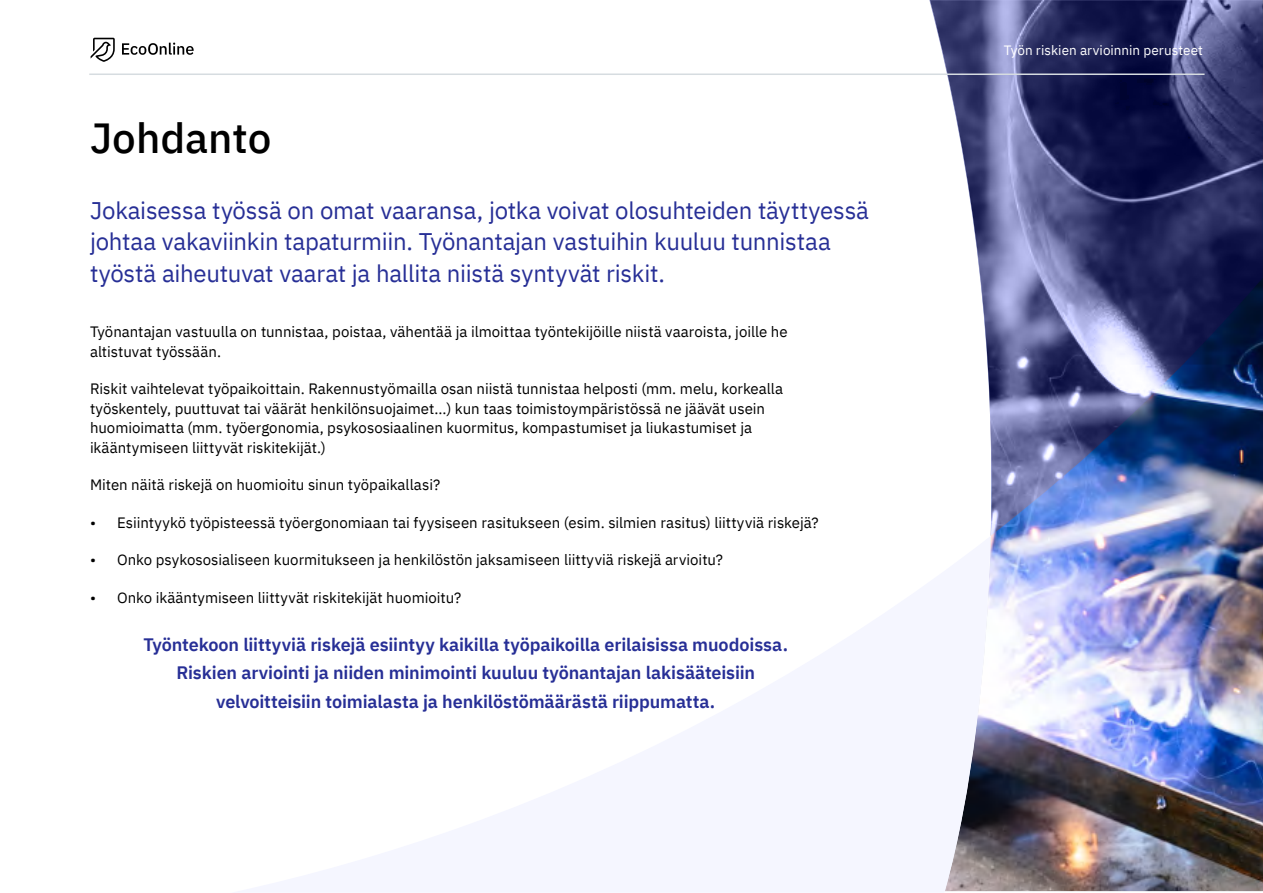
<style>
.page{position:relative;width:1263px;height:893px;background:#fff}
.page>*{position:absolute;margin:0;border:0;box-sizing:border-box;transform-origin:0 0}
.t1{font:500 42px "IBM Plex Sans";color:#000}
.t2{font:24px/31.5px "IBM Plex Sans";letter-spacing:-.01em;color:#272f96}
.t3{font:600 18px/28.5px "IBM Plex Sans";letter-spacing:-.01em;color:#272f96;text-align:center}
.t4{font:15px/19.5px "IBM Plex Sans";color:#000}
.t5{font:13.5px "IBM Plex Sans";letter-spacing:.005em;color:#fff}
</style>
<div class="page">
<img style="left:990px;top:536px;width:273px;height:355px">
<svg style="left:929px;top:0;width:334px;height:536px;background:#5f6692"></svg>
<svg style="left:945px;top:566px;width:45px;height:326px;fill:#f5f6ff"></svg>
<hr style="left:89px;top:74px;width:1115px;height:1px;background:#d6dce0">
<svg style="left:91px;top:38px;width:24px;height:24px"></svg>
<svg style="left:122px;top:43px;width:72px;height:12px"></svg>
<h1 class="t1" style="left:90px;top:105px;width:183px">Johdanto</h1>
<h2 class="t2" style="left:90px;top:193px;width:781px">Jokaisessa työssä on omat vaaransa, jotka voivat olosuhteiden täyttyessä johtaa vakaviinkin tapaturmiin. Työnantajan vastuihin kuuluu tunnistaa työstä aiheutuvat vaarat ja hallita niistä syntyvät riskit.</h2>
<p class="t4" style="left:90px;top:321px;width:699px">Työnantajan vastuulla on tunnistaa, poistaa, vähentää ja ilmoittaa työntekijöille niistä vaaroista, joille he altistuvat työssään.</p>
<p class="t4" style="left:90px;top:378px;width:695px">Riskit vaihtelevat työpaikoittain. Rakennustyömailla osan niistä tunnistaa helposti (mm. melu, korkealla työskentely, puuttuvat tai väärät henkilönsuojaimet...) kun taas toimistoympäristössä ne jäävät usein huomioimatta (mm. työergonomia, psykososiaalinen kuormitus, kompastumiset ja liukastumiset ja ikääntymiseen liittyvät riskitekijät.)</p>
<p class="t4" style="left:90px;top:474px;width:352px">Miten näitä riskejä on huomioitu sinun työpaikallasi?</p>
<p class="t4" style="left:90px;top:512px;width:730px">• Esiintyykö työpisteessä työergonomiaan tai fyysiseen rasitukseen (esim. silmien rasitus) liittyviä riskejä?</p>
<p class="t4" style="left:90px;top:549px;width:635px">• Onko psykososialiseen kuormitukseen ja henkilöstön jaksamiseen liittyviä riskejä arvioitu?</p>
<p class="t4" style="left:90px;top:587px;width:373px">• Onko ikääntymiseen liittyvät riskitekijät huomioitu?</p>
<p class="t3" style="left:143px;top:629px;width:646px">Työntekoon liittyviä riskejä esiintyy kaikilla työpaikoilla erilaisissa muodoissa.<br>Riskien arviointi ja niiden minimointi kuuluu työnantajan lakisääteisiin velvoitteisiin toimialasta ja henkilöstömäärästä riippumatta.</p>
<p class="t5" style="left:1004px;top:40px;width:201px">Työn riskien arvioinnin perusteet</p>
</div>
